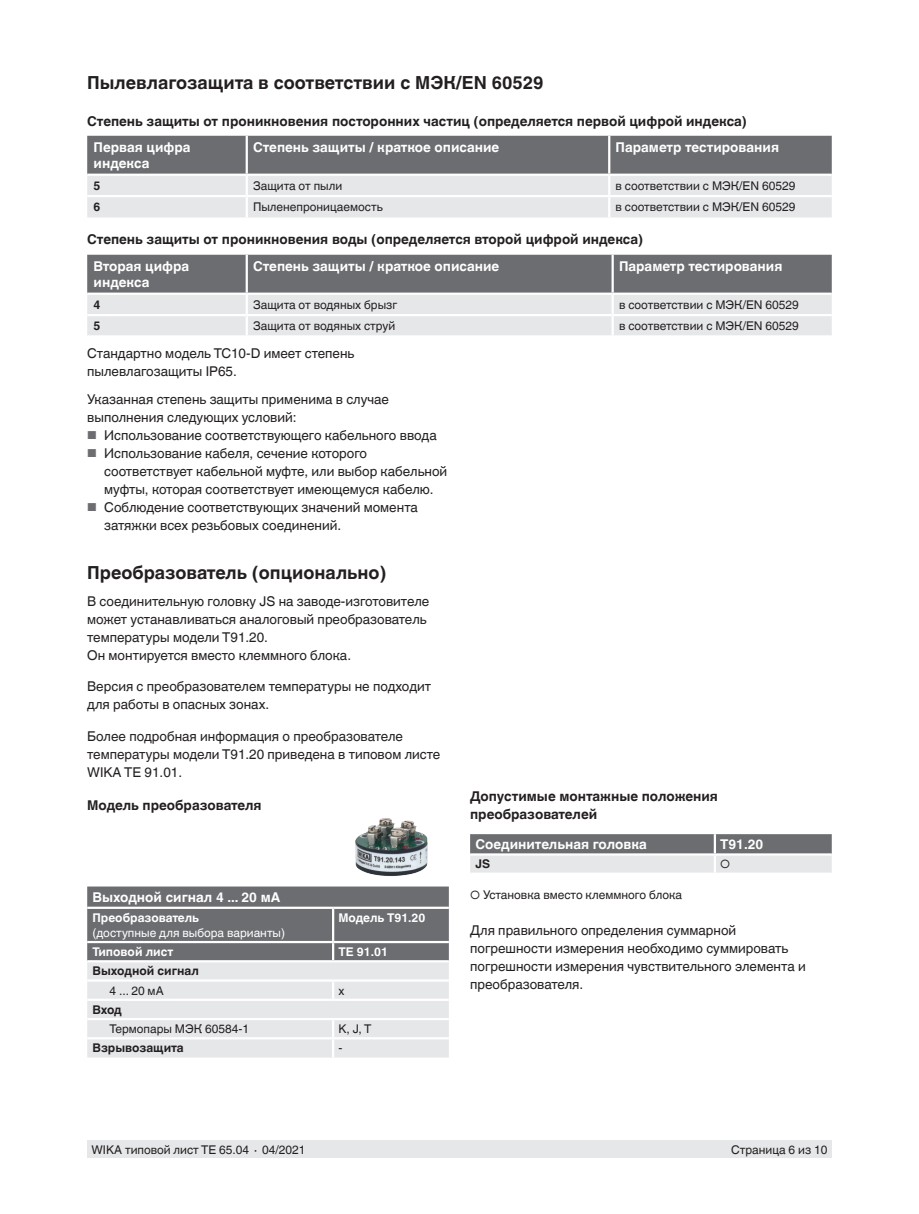
<style>
.page{position:relative;width:919px;height:1214px;background:#fff}
.page>*{position:absolute;margin:0;border:0;box-sizing:border-box;transform-origin:0 0}
.t1{font:700 18px "Helvetica World";color:#231f20}
.t2{font:13.5px/18px "Helvetica World";color:#231f20}
.t3{font:700 13.5px/18px "Helvetica World";color:#231f20}
.t4{font:700 13.5px/16.5px "Helvetica World";color:#fff}
.t5{font:12px "Helvetica World";color:#231f20}
.t6{font:700 12px "Helvetica World";color:#fff}
.t7{font:700 12px "Helvetica World";color:#231f20}
.t8{font:12px "Helvetica World";color:#fff}
.s1{font-size:11.55px;color:#6c6d70}
</style>
<div class="page">
<div style="left:87px;top:1140px;width:744px;height:17px;background:#e6e7e9"></div>
<svg style="left:470px;top:834px;width:361px;height:38px;background:#a6a7aa"></svg>
<hr style="left:713px;top:834px;width:3px;height:19px;background:#fff">
<hr style="left:713px;top:855px;width:3px;height:17px;background:#fff">
<hr style="left:470px;top:853px;width:244px;height:2px;background:#fff">
<hr style="left:714px;top:853px;width:117px;height:2px;background:#fff">
<svg style="left:87px;top:886px;width:362px;height:171px;background:#b7b8ba"></svg>
<img style="left:355px;top:818px;width:73px;height:58px">
<svg style="left:87px;top:136px;width:744px;height:81px;background:#adaeb0"></svg>
<hr style="left:87px;top:195px;width:160px;height:2px;background:#fff">
<hr style="left:247px;top:195px;width:362px;height:2px;background:#fff">
<hr style="left:245px;top:197px;width:3px;height:20px;background:#fff">
<hr style="left:609px;top:195px;width:222px;height:2px;background:#fff">
<hr style="left:608px;top:197px;width:2px;height:20px;background:#fff">
<svg style="left:87px;top:255px;width:744px;height:80px;background:#aeafb1"></svg>
<h1 class="t1" style="left:87px;top:73px;width:458px">Пылевлагозащита в соответствии с МЭК/EN 60529</h1>
<p class="t3" style="left:87px;top:112px;width:661px">Степень защиты от проникновения посторонних частиц (определяется первой цифрой индекса)</p>
<p class="t4" style="left:94px;top:139px;width:98px">Первая цифра индекса</p>
<p class="t4" style="left:253px;top:139px;width:248px">Степень защиты / краткое описание</p>
<p class="t4" style="left:615px;top:139px;width:165px">Параметр тестирования</p>
<p class="t7" style="left:94px;top:178px;width:8px">5</p>
<p class="t5" style="left:253px;top:178px;width:91px">Защита от пыли</p>
<p class="t5" style="left:615px;top:178px;width:181px">в соответствии с МЭК/EN 60529</p>
<p class="t7" style="left:94px;top:200px;width:8px">6</p>
<p class="t5" style="left:253px;top:200px;width:131px">Пыленепроницаемость</p>
<p class="t5" style="left:615px;top:200px;width:181px">в соответствии с МЭК/EN 60529</p>
<p class="t3" style="left:87px;top:231px;width:557px">Степень защиты от проникновения воды (определяется второй цифрой индекса)</p>
<p class="t4" style="left:94px;top:258px;width:97px">Вторая цифра индекса</p>
<p class="t4" style="left:253px;top:258px;width:248px">Степень защиты / краткое описание</p>
<p class="t4" style="left:619px;top:258px;width:165px">Параметр тестирования</p>
<p class="t7" style="left:94px;top:297px;width:8px">4</p>
<p class="t5" style="left:253px;top:297px;width:145px">Защита от водяных брызг</p>
<p class="t5" style="left:619px;top:297px;width:181px">в соответствии с МЭК/EN 60529</p>
<p class="t7" style="left:94px;top:319px;width:8px">5</p>
<p class="t5" style="left:253px;top:319px;width:144px">Защита от водяных струй</p>
<p class="t5" style="left:619px;top:319px;width:181px">в соответствии с МЭК/EN 60529</p>
<p class="t2" style="left:87px;top:345px;width:269px">Стандартно модель TC10-D имеет степень пылевлагозащиты IP65.</p>
<p class="t2" style="left:87px;top:390px;width:303px">Указанная степень защиты применима в случае выполнения следующих условий:</p>
<p class="t2" style="left:87px;top:426px;width:351px"><span class="s1">■</span> Использование соответствующего кабельного ввода</p>
<p class="t2" style="left:104px;top:444px;width:344px;text-indent:-17px"><span class="s1">■</span> Использование кабеля, сечение которого соответствует кабельной муфте, или выбор кабельной муфты, которая соответствует имеющемуся кабелю.</p>
<p class="t2" style="left:104px;top:498px;width:315px;text-indent:-17px"><span class="s1">■</span> Соблюдение соответствующих значений момента затяжки всех резьбовых соединений.</p>
<h1 class="t1" style="left:87px;top:562px;width:300px">Преобразователь (опционально)</h1>
<p class="t2" style="left:87px;top:592px;width:343px">В соединительную головку JS на заводе-изготовителе может устанавливаться аналоговый преобразователь температуры модели T91.20.<br>Он монтируется вместо клеммного блока.</p>
<p class="t2" style="left:87px;top:677px;width:345px">Версия с преобразователем температуры не подходит для работы в опасных зонах.</p>
<p class="t2" style="left:87px;top:727px;width:354px">Более подробная информация о преобразователе температуры модели T91.20 приведена в типовом листе<br>WIKA TE 91.01.</p>
<p class="t3" style="left:87px;top:796px;width:176px">Модель преобразователя</p>
<p class="t4" style="left:92px;top:888px;width:189px">Выходной сигнал 4 ... 20 мА</p>
<p class="t6" style="left:92px;top:910px;width:108px">Преобразователь</p>
<p class="t8" style="left:92px;top:925px;width:194px">(доступные для выбора варианты)</p>
<p class="t6" style="left:338px;top:910px;width:88px">Модель T91.20</p>
<p class="t6" style="left:92px;top:944px;width:82px">Типовой лист</p>
<p class="t6" style="left:338px;top:944px;width:51px">TE 91.01</p>
<p class="t7" style="left:92px;top:964px;width:108px">Выходной сигнал</p>
<p class="t5" style="left:109px;top:983px;width:56px">4 ... 20 мА</p>
<p class="t5" style="left:338px;top:983px;width:7px">x</p>
<p class="t7" style="left:92px;top:1002px;width:31px">Вход</p>
<p class="t5" style="left:109px;top:1021px;width:141px">Термопары МЭК 60584-1</p>
<p class="t5" style="left:338px;top:1021px;width:35px">K, J, T</p>
<p class="t7" style="left:92px;top:1041px;width:93px">Взрывозащита</p>
<p class="t5" style="left:338px;top:1041px;width:5px">-</p>
<p class="t3" style="left:470px;top:787px;width:249px">Допустимые монтажные положения преобразователей</p>
<p class="t4" style="left:475px;top:836px;width:173px">Соединительная головка</p>
<p class="t4" style="left:720px;top:836px;width:45px">T91.20</p>
<p class="t7" style="left:475px;top:857px;width:16px">JS</p>
<p class="t5" style="left:720px;top:857px;width:12px">○</p>
<p class="t5" style="left:470px;top:887px;width:213px">○ Установка вместо клеммного блока</p>
<p class="t2" style="left:470px;top:921px;width:337px">Для правильного определения суммарной погрешности измерения необходимо суммировать погрешности измерения чувствительного элементa и преобразователя.</p>
<p class="t5" style="left:91px;top:1142px;width:215px">WIKA типовой лист TE 65.04 ∙ 04/2021</p>
<p class="t5" style="left:731px;top:1142px;width:98px">Страница 6 из 10</p>
</div>
